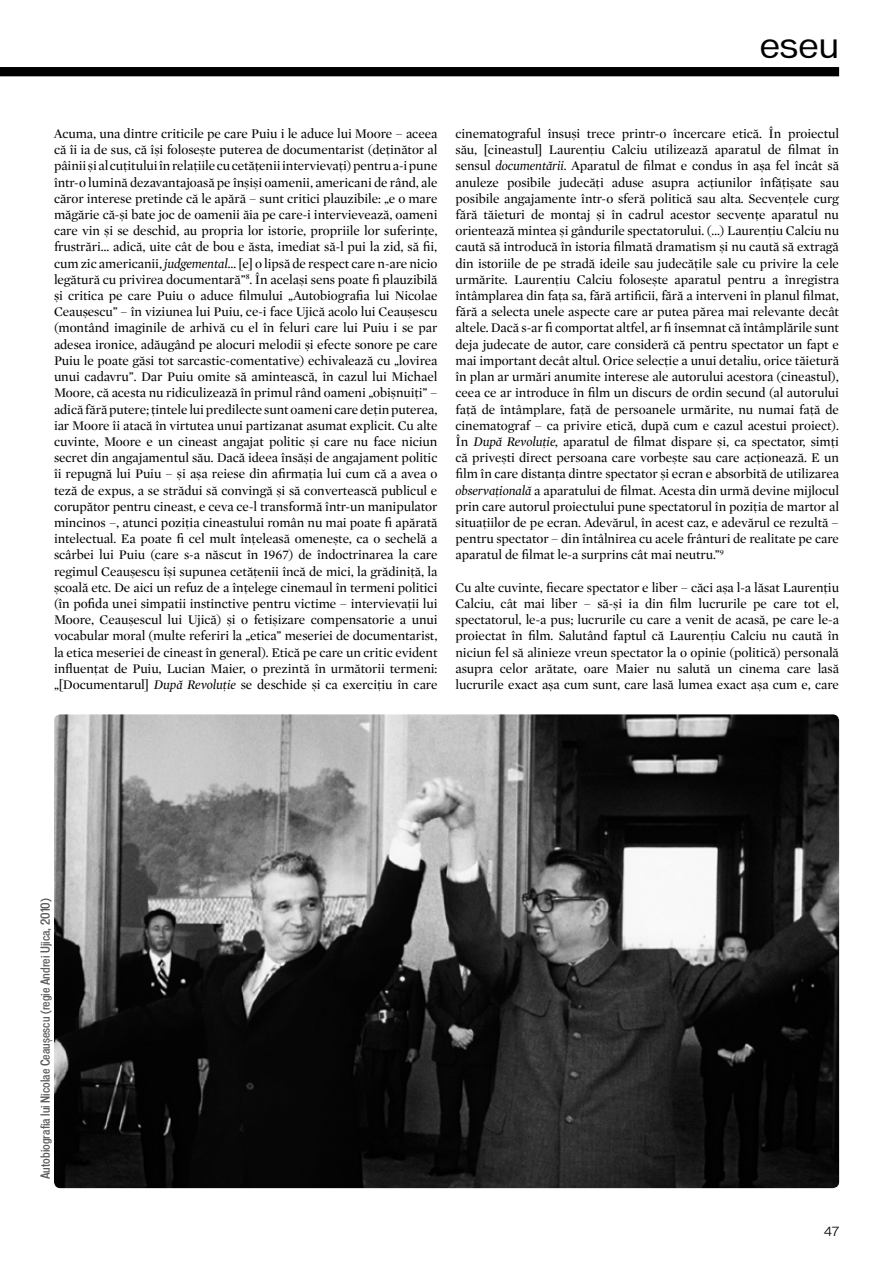
<style>
.page{position:relative;width:893px;height:1263px;background:#fff}
.page>*{position:absolute;margin:0;border:0;box-sizing:border-box;transform-origin:0 0}
.t1{font:34.5px "Vonnes";color:#000}
.t2{font:13.5px/16.2px "Mercury Display";letter-spacing:-.005em;color:#000;text-align:justify}
.t3{font:500 condensed 12px "Vonnes";color:#58595b}
.t4{font:100 12px "Vonnes";color:#000}
.s1{font-style:italic}
</style>
<div class="page">
<div style="left:0;top:67px;width:839px;height:9px;background:#000"></div>
<img style="left:54px;top:714px;width:785px;height:474px">
<h1 class="t1" style="left:759px;top:25px;width:81px">eseu</h1>
<p class="t2" style="left:54px;top:126px;width:385px">Acuma, una dintre criticile pe care Puiu i le aduce lui Moore – aceea că îi ia de sus, că își folosește puterea de documentarist (deținător al pâinii și al cuțitului în relațiile cu cetățenii intervievați) pentru a-i pune într-o lumină dezavantajoasă pe înșiși oamenii, americani de rând, ale căror interese pretinde că le apără – sunt critici plauzibile: „e o mare măgărie că-și bate joc de oamenii ăia pe care-i intervievează, oameni care vin și se deschid, au propria lor istorie, propriile lor suferințe, frustrări… adică, uite cât de bou e ăsta, imediat să-l pui la zid, să fii, cum zic americanii, <span class="s1">judgemental…</span> [e] o lipsă de respect care n-are nicio legătură cu privirea documentară”<sup>8</sup>. În același sens poate fi plauzibilă și critica pe care Puiu o aduce filmului „Autobiografia lui Nicolae Ceaușescu” <span class="s1">–</span> în viziunea lui Puiu, ce-i face Ujică acolo lui Ceaușescu (montând imaginile de arhivă cu el în feluri care lui Puiu i se par adesea ironice, adăugând pe alocuri melodii și efecte sonore pe care Puiu le poate găsi tot sarcastic-comentative) echivalează cu „lovirea unui cadavru”. Dar Puiu omite să amintească, în cazul lui Michael Moore, că acesta nu ridiculizează în primul rând oameni „obișnuiți” – adică fără putere; țintele lui predilecte sunt oameni care dețin puterea, iar Moore îi atacă în virtutea unui partizanat asumat explicit. Cu alte cuvinte, Moore e un cineast angajat politic și care nu face niciun secret din angajamentul său. Dacă ideea însăși de angajament politic îi repugnă lui Puiu – și așa reiese din afirmația lui cum că a avea o teză de expus, a se strădui să convingă și să convertească publicul e corupător pentru cineast, e ceva ce-l transformă într-un manipulator mincinos –, atunci poziția cineastului român nu mai poate fi apărată intelectual. Ea poate fi cel mult înțeleasă omenește, ca o sechelă a scârbei lui Puiu (care s-a născut în 1967) de îndoctrinarea la care regimul Ceaușescu își supunea cetățenii încă de mici, la grădiniță, la școală etc. De aici un refuz de a înțelege cinemaul în termeni politici (în pofida unei simpatii instinctive pentru victime – intervievații lui Moore, Ceaușescul lui Ujică) și o fetișizare compensatorie a unui vocabular moral (multe referiri la „etica” meseriei de documentarist, la etica meseriei de cineast în general). Etică pe care un critic evident influențat de Puiu, Lucian Maier, o prezintă în următorii termeni: „[Documentarul] <span class="s1">După Revoluție</span> se deschide și ca exercițiu în care</p>
<p class="t2" style="left:455px;top:126px;width:385px">cinematograful însuși trece printr-o încercare etică. În proiectul său, [cineastul] Laurențiu Calciu utilizează aparatul de filmat în sensul <span class="s1">documentării</span>. Aparatul de filmat e condus în așa fel încât să anuleze posibile judecăți aduse asupra acțiunilor înfățișate sau posibile angajamente într-o sferă politică sau alta. Secvențele curg fără tăieturi de montaj și în cadrul acestor secvențe aparatul nu orientează mintea și gândurile spectatorului. (…) Laurențiu Calciu nu caută să introducă în istoria filmată dramatism și nu caută să extragă din istoriile de pe stradă ideile sau judecățile sale cu privire la cele urmărite. Laurențiu Calciu folosește aparatul pentru a înregistra întâmplarea din fața sa, fără artificii, fără a interveni în planul filmat, fără a selecta unele aspecte care ar putea părea mai relevante decât altele. Dacă s-ar fi comportat altfel, ar fi însemnat că întâmplările sunt deja judecate de autor, care consideră că pentru spectator un fapt e mai important decât altul. Orice selecție a unui detaliu, orice tăietură în plan ar urmări anumite interese ale autorului acestora (cineastul), ceea ce ar introduce în film un discurs de ordin secund (al autorului față de întâmplare, față de persoanele urmărite, nu numai față de cinematograf – ca privire etică, după cum e cazul acestui proiect).<br>În <span class="s1">După Revoluție,</span> aparatul de filmat dispare și, ca spectator, simți că privești direct persoana care vorbește sau care acționează. E un film în care distanța dintre spectator și ecran e absorbită de utilizarea <span class="s1">observațională</span> a aparatului de filmat. Acesta din urmă devine mijlocul prin care autorul proiectului pune spectatorul în poziția de martor al situațiilor de pe ecran. Adevărul, în acest caz, e adevărul ce rezultă – pentru spectator – din întâlnirea cu acele frânturi de realitate pe care aparatul de filmat le-a surprins cât mai neutru.”<sup>9</sup></p>
<p class="t2" style="left:455px;top:579px;width:385px">Cu alte cuvinte, fiecare spectator e liber – căci așa l-a lăsat Laurențiu Calciu, cât mai liber – să-și ia din film lucrurile pe care tot el, spectatorul, le-a pus; lucrurile cu care a venit de acasă, pe care le-a proiectat în film. Salutând faptul că Laurențiu Calciu nu caută în niciun fel să alinieze vreun spectator la o opinie (politică) personală asupra celor arătate, oare Maier nu salută un cinema care lasă lucrurile exact așa cum sunt, care lasă lumea exact așa cum e, care</p>
<p class="t3" style="left:39px;top:1179px;width:282px;rotate:-90deg">Autobiografia lui Nicolae Ceaușescu (regie Andrei Ujica, 2010)</p>
<p class="t4" style="left:824px;top:1225px;width:17px">47</p>
</div>
